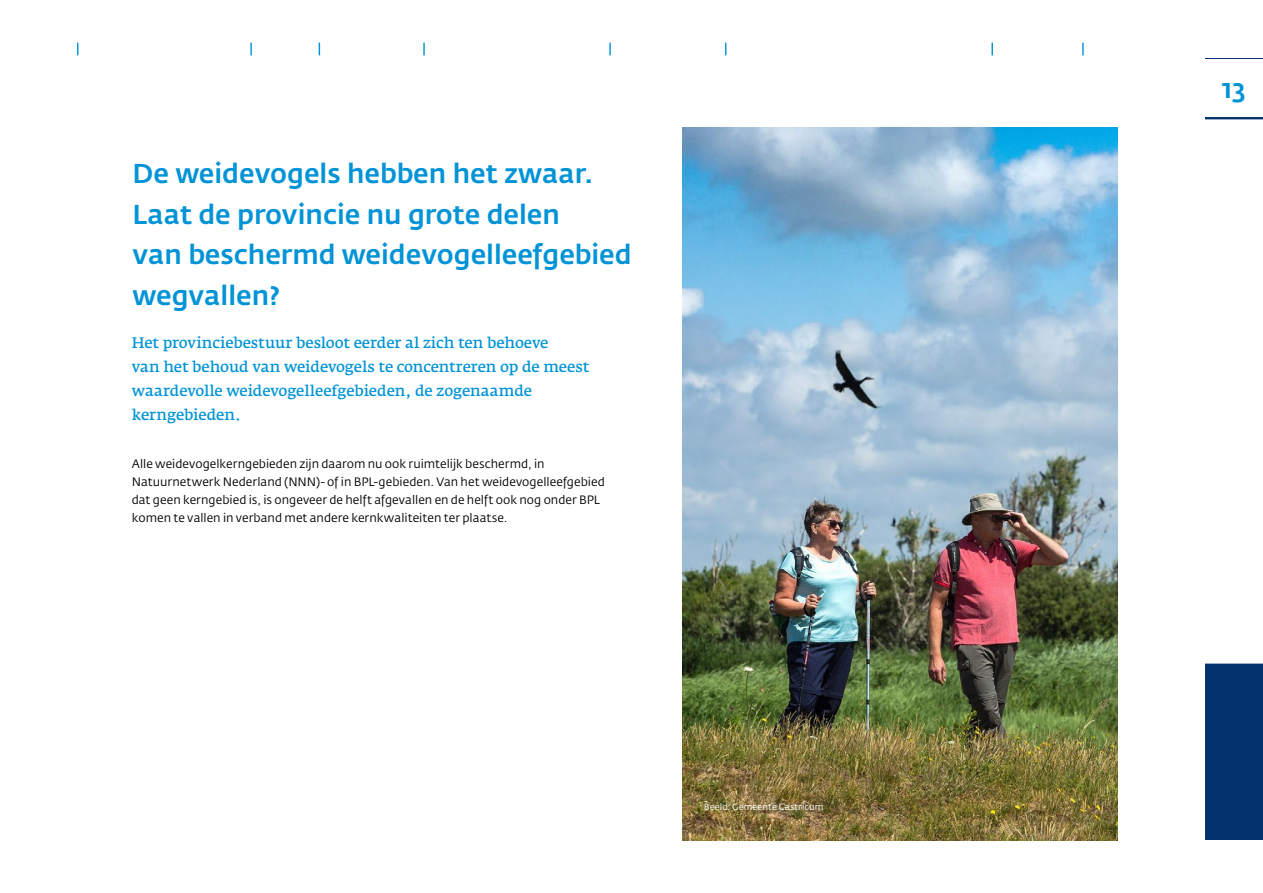
<style>
.page{position:relative;width:1263px;height:893px;background:#fff}
.page>*{position:absolute;margin:0;border:0;box-sizing:border-box;transform-origin:0 0}
.t1{font:500 27px/40.5px "Fedra Sans Std";color:#0093d6}
.t2{font:600 15px/24px "Fedra Serif A Std";letter-spacing:-.01em;color:#0093d6}
.t3{font:12px/18px "Fedra Sans Std";color:#000}
.t4{font:9px "Fedra Sans Std";letter-spacing:.015em;color:#fff}
</style>
<div class="page">
<svg style="left:77px;top:43px;width:1px;height:12px"></svg>
<svg style="left:250px;top:43px;width:2px;height:12px"></svg>
<svg style="left:319px;top:43px;width:1px;height:12px"></svg>
<svg style="left:423px;top:43px;width:2px;height:12px"></svg>
<svg style="left:609px;top:43px;width:2px;height:12px"></svg>
<svg style="left:725px;top:43px;width:1px;height:12px"></svg>
<svg style="left:1082px;top:43px;width:2px;height:12px"></svg>
<svg style="left:991px;top:43px;width:2px;height:12px"></svg>
<img style="left:682px;top:127px;width:435px;height:713px">
<div style="left:1205px;top:2px;width:58px;height:117px;background:#03326c"></div>
<div style="left:1205px;top:59px;width:58px;height:58px;background:#fff"></div>
<div style="left:1205px;top:663px;width:58px;height:177px;background:#03326c"></div>
<div style="left:1205px;top:0;width:58px;height:58px;background:#fff"></div>
<h1 class="t1" style="left:133px;top:153px;width:501px">De weidevogels hebben het zwaar.<br>Laat de provincie nu grote delen<br>van beschermd weidevogelleefgebied wegvallen?</h1>
<p class="t2" style="left:132px;top:331px;width:459px">Het provinciebestuur besloot eerder al zich ten behoeve<br>van het behoud van weidevogels te concentreren op de meest waardevolle weidevogelleefgebieden, de zogenaamde kerngebieden.</p>
<p class="t3" style="left:132px;top:455px;width:474px">Alle weidevogelkerngebieden zijn daarom nu ook ruimtelijk beschermd, in Natuurnetwerk Nederland (NNN)- of in BPL-gebieden. Van het weidevogelleefgebied dat geen kerngebied is, is ongeveer de helft afgevallen en de helft ook nog onder BPL komen te vallen in verband met andere kernkwaliteiten ter plaatse.</p>
<p class="t4" style="left:704px;top:801px;width:121px">Beeld: Gemeente Castricum</p>
<h1 class="t1" style="left:1222px;top:69px;width:26px">13</h1>
</div>
